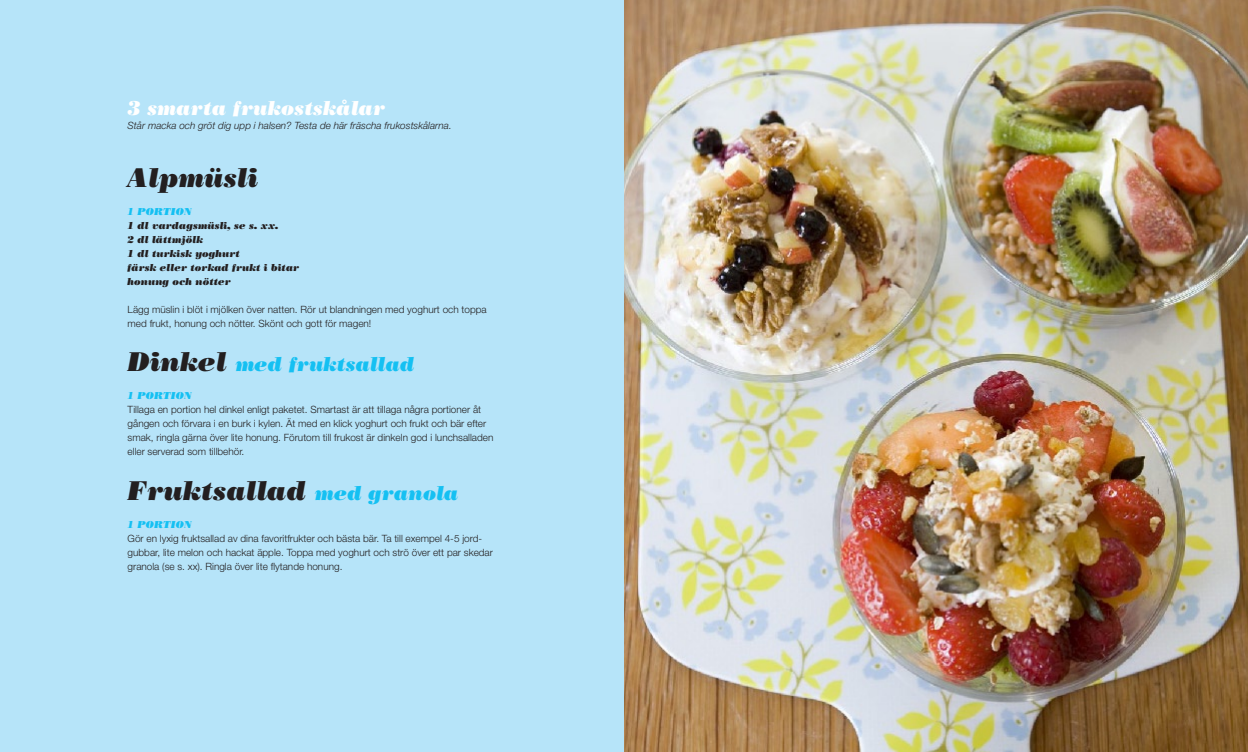
<style>
.page{position:relative;width:1248px;height:752px;background:#fff}
.page>*{position:absolute;margin:0;border:0;box-sizing:border-box;transform-origin:0 0}
.t1{font:italic 27px "Bodoni Poster";color:#231f20}
.t2{font:italic 20px "Bodoni Poster";color:#fff}
.t3{font:italic 20px "Bodoni Poster";color:#15c0f2}
.t4{font:300 10px/14px "Helvetica Neue";color:#231f20}
.t5{font:italic 10px/14px "Bodoni Poster";color:#231f20}
.t6{font:italic 300 10px "Helvetica Neue";color:#231f20}
.t7{font:italic 10px "Bodoni Poster";color:#15c0f2}
.s1{font-size:27px;color:#231f20}
.s2{font-size:20px;color:#15c0f2}
</style>
<div class="page">
<div style="left:0;top:0;width:642px;height:751px;background:#b6e4f9"></div>
<img style="left:624px;top:0;width:623px;height:751px">
<h2 class="t2" style="left:128px;top:96px;width:259px">3 smarta frukostskålar</h2>
<p class="t6" style="left:128px;top:119px;width:325px">Står macka och gröt dig upp i halsen? Testa de här fräscha frukostskålarna.</p>
<h1 class="t1" style="left:128px;top:161px;width:132px">Alpmüsli</h1>
<p class="t7" style="left:128px;top:205px;width:66px">1 portion</p>
<p class="t5" style="left:128px;top:218px;width:173px">1 dl vardagsmüsli, se s. xx.<br>2 dl lättmjölk<br>1 dl turkisk yoghurt<br>färsk eller torkad frukt i bitar honung och nötter</p>
<p class="t4" style="left:128px;top:302px;width:360px">Lägg müslin i blöt i mjölken över natten. Rör ut blandningen med yoghurt och toppa med frukt, honung och nötter. Skönt och gott för magen!</p>
<h2 class="t3" style="left:128px;top:352px;width:288px"><span class="s1">Dinkel</span> med fruktsallad</h2>
<p class="t7" style="left:128px;top:389px;width:66px">1 portion</p>
<p class="t4" style="left:128px;top:402px;width:367px">Tillaga en portion hel dinkel enligt paketet. Smartast är att tillaga några portioner åt gången och förvara i en burk i kylen. Ät med en klick yoghurt och frukt och bär efter smak, ringla gärna över lite honung. Förutom till frukost är dinkeln god i lunchsalladen eller serverad som tillbehör.</p>
<h1 class="t1" style="left:128px;top:474px;width:332px">Fruktsallad <span class="s2">med granola</span></h1>
<p class="t7" style="left:128px;top:518px;width:66px">1 portion</p>
<p class="t4" style="left:128px;top:530px;width:367px">Gör en lyxig fruktsallad av dina favoritfrukter och bästa bär. Ta till exempel 4-5 jord&shy;gubbar, lite melon och hackat äpple. Toppa med yoghurt och strö över ett par skedar granola (se s. xx). Ringla över lite flytande honung.</p>
</div>
